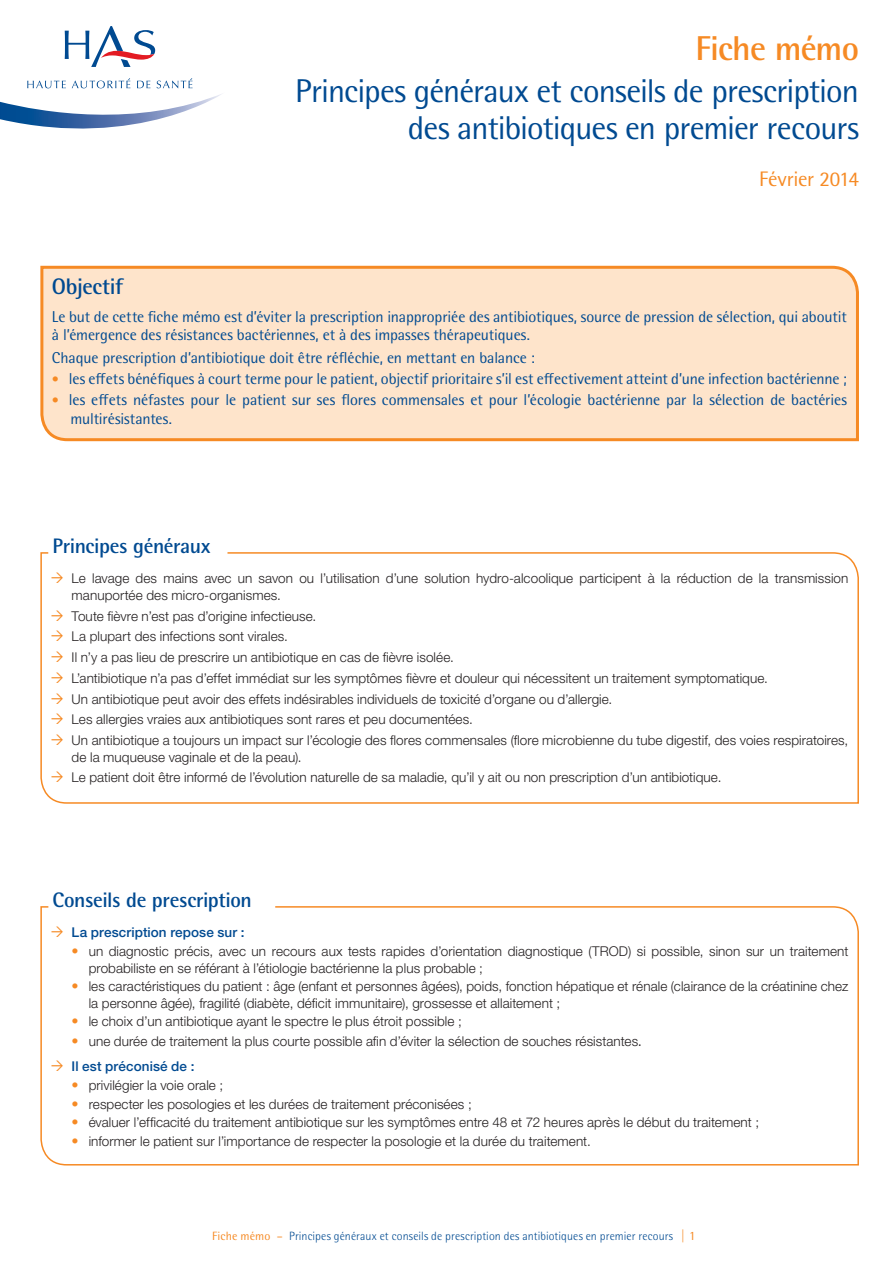
<style>
.page{position:relative;width:893px;height:1263px;background:#fff}
.page>*{position:absolute;margin:0;border:0;box-sizing:border-box;transform-origin:0 0}
.t1{font:700 34.5px "Rotis Semi Sans Std";letter-spacing:-.025em;color:#f68a24}
.Titre_2_en_tête{font:33px/37.5px "Rotis Semi Sans Std";letter-spacing:-.025em;color:#004a91;text-align:right}
.Texte{font:700 22.5px "Rotis Semi Sans Std";letter-spacing:-.015em;color:#004a91}
.Titre_encadré_seul{font:700 21px "Rotis Semi Sans Std";letter-spacing:-.015em;color:#004a91}
.Date{font:21px "Rotis Semi Sans Std";letter-spacing:-.015em;color:#f68a24}
.Texte-2{font:15.75px/18.8px "Rotis Semi Sans Std";letter-spacing:-.005em;color:#004a91}
.t2{font:300 13.5px/16.5px "Helvetica Neue LT Std";letter-spacing:.005em;color:#231f20}
.t3{font:500 13.5px "Helvetica Neue LT Std";letter-spacing:.005em;color:#004a91}
.t4{font:300 12px "Rotis Semi Sans Std";letter-spacing:.01em;color:#004a91}
.s1{font-family:"Helvetica Neue LT Std";font-size:14.25px;color:#f68a24}
.s2{font-weight:400;font-size:14.25px;color:#f68a24}
.s3{font-size:15px}
.s4{font-weight:400;color:#f68a24}
.s5{font-weight:700;font-size:12.75px;color:#f68a24}
.s6{font-weight:400;font-size:12.75px;color:#f68a24}
</style>
<div class="page">
<svg style="left:0;top:78px;width:221px;height:51px"></svg>
<svg style="left:65px;top:26px;width:90px;height:41px"></svg>
<div style="left:40px;top:265px;width:819px;height:177px;background:#fee4cb"></div>
<svg style="left:40px;top:552px;width:819px;height:252px"></svg>
<svg style="left:48px;top:552px;width:179px;height:2px"></svg>
<svg style="left:40px;top:906px;width:819px;height:260px"></svg>
<svg style="left:48px;top:906px;width:227px;height:4px"></svg>
<svg style="left:52px;top:573px;width:11px;height:10px"></svg>
<svg style="left:52px;top:610px;width:11px;height:11px"></svg>
<svg style="left:52px;top:631px;width:11px;height:10px"></svg>
<svg style="left:52px;top:652px;width:11px;height:10px"></svg>
<svg style="left:52px;top:672px;width:11px;height:11px"></svg>
<svg style="left:52px;top:693px;width:11px;height:11px"></svg>
<svg style="left:52px;top:714px;width:11px;height:10px"></svg>
<svg style="left:52px;top:735px;width:11px;height:10px"></svg>
<svg style="left:52px;top:772px;width:11px;height:10px"></svg>
<svg style="left:52px;top:927px;width:11px;height:10px"></svg>
<svg style="left:52px;top:1061px;width:11px;height:10px"></svg>
<p class="t1" style="left:696px;top:27px;width:165px">Fiche mémo</p>
<p class="Titre_2_en_tête" style="left:295px;top:72px;width:565px">Principes généraux et conseils de prescription des antibiotiques en premier recours</p>
<p class="Date" style="left:759px;top:166px;width:101px">Février 2014</p>
<p class="Texte" style="left:52px;top:273px;width:73px">Objectif</p>
<p class="Texte-2" style="left:52px;top:307px;width:796px">Le but de cette fiche mémo est d’éviter la prescription inappropriée des antibiotiques, source de pression de sélection, qui aboutit à l’émergence des résistances bactériennes, et à des impasses thérapeutiques.</p>
<p class="Texte-2" style="left:52px;top:349px;width:485px">Chaque prescription d’antibiotique doit être réfléchie, en mettant en balance :</p>
<p class="Texte-2" style="left:52px;top:370px;width:797px"><span class="s1">•</span> les effets bénéfiques à court terme pour le patient, objectif prioritaire s’il est effectivement atteint d’une infection bactérienne ;</p>
<p class="Texte-2" style="left:70px;top:390px;width:778px;text-indent:-19px"><span class="s1">•</span> les effets néfastes pour le patient sur ses flores commensales et pour l’écologie bactérienne par la sélection de bactéries multirésistantes.</p>
<p class="Titre_encadré_seul" style="left:53px;top:532px;width:160px">Principes généraux</p>
<p class="t2" style="left:72px;top:570px;width:778px">Le lavage des mains avec un savon ou l’utilisation d’une solution hydro-alcoolique participent à la réduction de la transmission manuportée des micro-organismes.</p>
<p class="t2" style="left:72px;top:607px;width:246px">Toute fièvre n’est pas d’origine infectieuse.</p>
<p class="t2" style="left:72px;top:628px;width:218px">La plupart des infections sont virales.</p>
<p class="t2" style="left:72px;top:649px;width:384px">Il n’y a pas lieu de prescrire un antibiotique en cas de fièvre isolée.</p>
<p class="t2" style="left:72px;top:670px;width:698px">L’antibiotique n’a pas d’effet immédiat sur les symptômes fièvre et douleur qui nécessitent un traitement symptomatique.</p>
<p class="t2" style="left:72px;top:690px;width:542px">Un antibiotique peut avoir des effets indésirables individuels de toxicité d’organe ou d’allergie.</p>
<p class="t2" style="left:72px;top:711px;width:403px">Les allergies vraies aux antibiotiques sont rares et peu documentées.</p>
<p class="t2" style="left:72px;top:732px;width:778px">Un antibiotique a toujours un impact sur l’écologie des flores commensales (flore microbienne du tube digestif, des voies respiratoires, de la muqueuse vaginale et de la peau).</p>
<p class="t2" style="left:72px;top:769px;width:651px">Le patient doit être informé de l’évolution naturelle de sa maladie, qu’il y ait ou non prescription d’un antibiotique.</p>
<p class="Titre_encadré_seul" style="left:53px;top:887px;width:201px">Conseils de prescription</p>
<p class="t3" style="left:72px;top:924px;width:174px">La prescription repose sur :</p>
<p class="t2" style="left:89px;top:943px;width:761px;text-indent:-17px"><span class="s2">•</span> un diagnostic précis, avec un recours aux tests rapides d’orientation diagnostique (TROD) si possible, sinon sur un traitement probabiliste en se référant à l’étiologie bactérienne la plus probable ;</p>
<p class="t2" style="left:89px;top:978px;width:761px;text-indent:-17px"><span class="s2">•</span> les caractéristiques du patient : âge (enfant et personnes âgées), poids, fonction hépatique et rénale (clairance de la créatinine chez la personne âgée), fragilité (diabète, déficit immunitaire), grossesse et allaitement ;</p>
<p class="t2" style="left:72px;top:1013px;width:392px"><span class="s2">•</span> le choix d’un antibiotique ayant le spectre le plus étroit possible ;</p>
<p class="t2" style="left:72px;top:1033px;width:572px"><span class="s2">•</span> une durée de traitement la plus courte possible afin d’éviter la sélection de souches résistantes<span class="s3">.</span></p>
<p class="t3" style="left:72px;top:1058px;width:124px">Il est préconisé de :</p>
<p class="t2" style="left:72px;top:1077px;width:153px"><span class="s2">•</span> privilégier la voie orale ;</p>
<p class="t2" style="left:72px;top:1095px;width:402px"><span class="s2">•</span> respecter les posologies et les durées de traitement préconisées ;</p>
<p class="t2" style="left:72px;top:1114px;width:689px"><span class="s2">•</span> évaluer l’efficacité du traitement antibiotique sur les symptômes entre 48 et 72 heures après le début du traitement ;</p>
<p class="t2" style="left:72px;top:1132px;width:521px"><span class="s2">•</span> informer le patient sur l’importance de respecter la posologie et la durée du traitement.</p>
<p class="t4" style="left:212px;top:1229px;width:485px"><span class="s4">Fiche mémo –</span> Principes généraux et conseils de prescription des antibiotiques en premier recours <span class="s5">|</span> <span class="s6">1</span></p>
</div>
